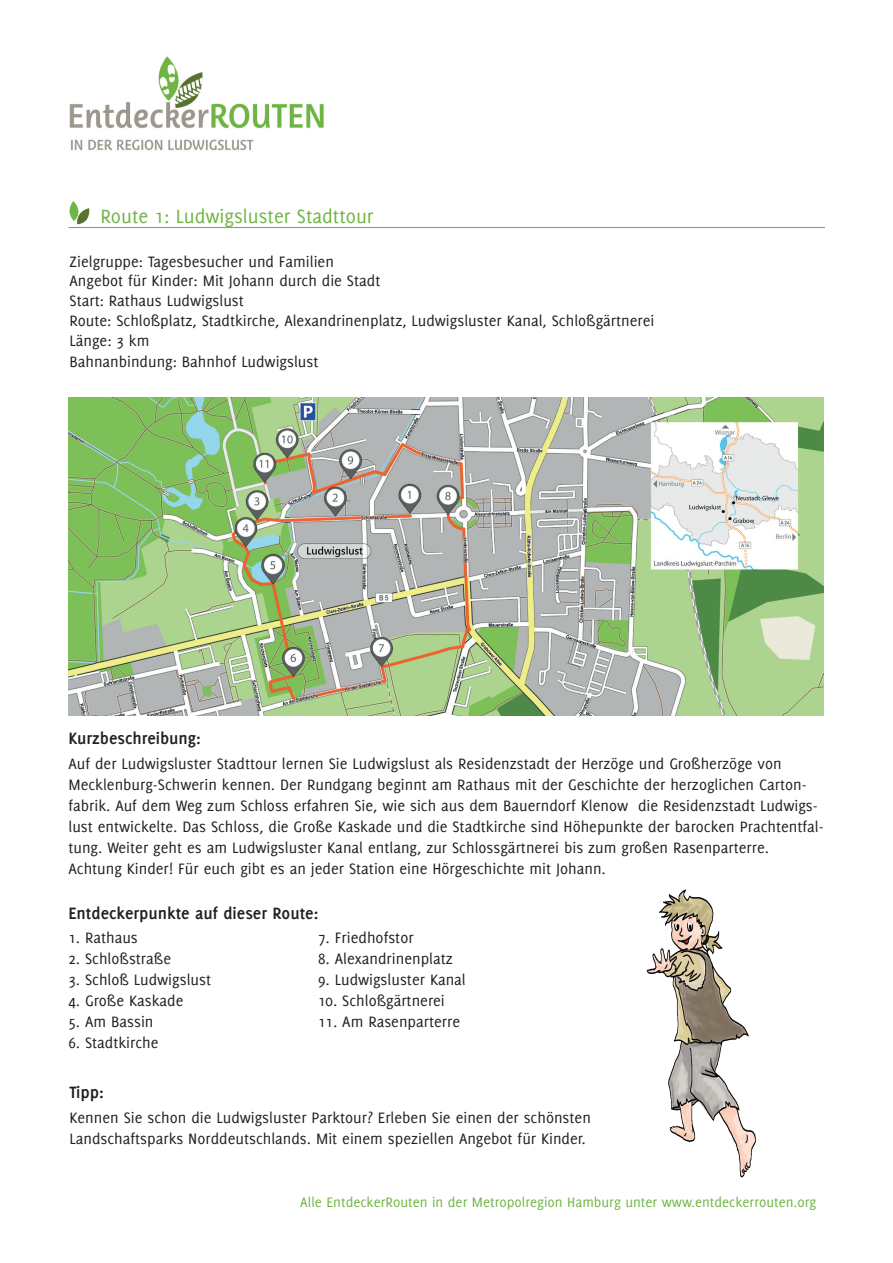
<style>
.page{position:relative;width:893px;height:1263px;background:#fff}
.page>*{position:absolute;margin:0;border:0;box-sizing:border-box;transform-origin:0 0}
.t1{font:21px "Delicious";color:#70b543}
.t2{font:700 18px "Delicious";color:#231f20}
.t3{font:16.5px/21px "Delicious";color:#231f20}
.t4{font:15px "Delicious";color:#6fb644}
</style>
<div class="page">
<img style="left:70px;top:56px;width:254px;height:95px">
<svg style="left:69px;top:201px;width:21px;height:23px"></svg>
<hr style="left:68px;top:227px;width:757px;height:1px;background:#6fb644">
<img style="left:68px;top:397px;width:756px;height:318px">
<img style="left:646px;top:889px;width:111px;height:289px">
<p class="t1" style="left:100px;top:204px;width:275px">Route 1: Ludwigsluster Stadttour</p>
<p class="t3" style="left:70px;top:251px;width:586px;line-height:19.8px">Zielgruppe: Tagesbesucher und Familien<br>Angebot für Kinder: Mit Johann durch die Stadt<br>Start: Rathaus Ludwigslust<br>Route: Schloßplatz, Stadtkirche, Alexandrinenplatz, Ludwigsluster Kanal, Schloßgärtnerei Länge: 3 km</p>
<p class="t3" style="left:70px;top:351px;width:250px">Bahnanbindung: Bahnhof Ludwigslust</p>
<p class="t2" style="left:68px;top:727px;width:134px">Kurzbeschreibung:</p>
<p class="t3" style="left:68px;top:753px;width:757px">Auf der Ludwigsluster Stadttour lernen Sie Ludwigslust als Residenzstadt der Herzöge und Großherzöge von Mecklenburg-Schwerin kennen. Der Rundgang beginnt am Rathaus mit der Geschichte der herzoglichen Carton&shy;fabrik. Auf dem Weg zum Schloss erfahren Sie, wie sich aus dem Bauerndorf Klenow die Residenzstadt Ludwigs&shy;lust entwickelte. Das Schloss, die Große Kaskade und die Stadtkirche sind Höhepunkte der barocken Prachtentfal&shy;tung. Weiter geht es am Ludwigsluster Kanal entlang, zur Schlossgärtnerei bis zum großen Rasenparterre.<br>Achtung Kinder! Für euch gibt es an jeder Station eine Hörgeschichte mit Johann.</p>
<p class="t2" style="left:68px;top:903px;width:251px">Entdeckerpunkte auf dieser Route:</p>
<p class="t3" style="left:68px;top:927px;width:71px">1. Rathaus</p>
<p class="t3" style="left:68px;top:948px;width:104px">2. Schloßstraße</p>
<p class="t3" style="left:68px;top:969px;width:144px">3. Schloß Ludwigslust</p>
<p class="t3" style="left:68px;top:990px;width:116px">4. Große Kaskade</p>
<p class="t3" style="left:68px;top:1011px;width:87px">5. Am Bassin</p>
<p class="t3" style="left:68px;top:1032px;width:92px">6. Stadtkirche</p>
<p class="t3" style="left:318px;top:927px;width:97px">7. Friedhofstor</p>
<p class="t3" style="left:318px;top:948px;width:136px">8. Alexandrinenplatz</p>
<p class="t3" style="left:318px;top:969px;width:149px">9. Ludwigsluster Kanal</p>
<p class="t3" style="left:318px;top:990px;width:128px">10. Schloßgärtnerei</p>
<p class="t3" style="left:318px;top:1011px;width:143px">11. Am Rasenparterre</p>
<p class="t2" style="left:70px;top:1081px;width:36px">Tipp:</p>
<p class="t3" style="left:70px;top:1107px;width:523px">Kennen Sie schon die Ludwigsluster Parktour? Erleben Sie einen der schönsten<br>Landschaftsparks Norddeutschlands. Mit einem speziellen Angebot für Kinder.</p>
<p class="t4" style="left:300px;top:1194px;width:518px">Alle EntdeckerRouten in der Metropolregion Hamburg unter www.entdeckerrouten.org</p>
</div>
